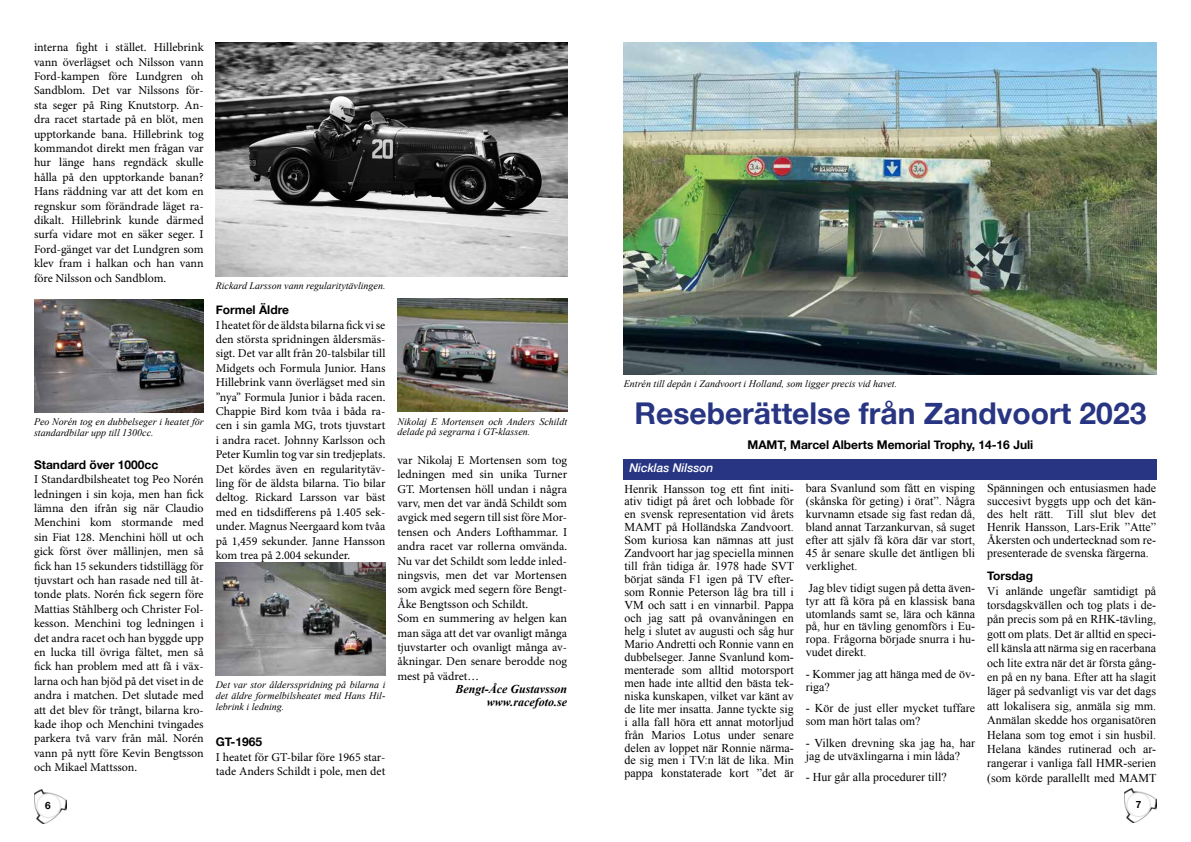
<style>
.page{position:relative;width:1191px;height:842px;background:#fff}
.page>*{position:absolute;margin:0;border:0;box-sizing:border-box;transform-origin:0 0}
.t1{font:700 30px "Helvetica Neue";color:#283583}
.t2{font:12px/14.4px "Minion Pro";color:#000;text-align:justify}
.t3{font:12px/12.9px "Times New Roman";color:#000;text-align:justify}
.t4{font:700 12px "Helvetica Neue";color:#000}
.t5{font:italic 700 12px/12.9px "Times New Roman";color:#000;text-align:right}
.t6{font:italic 500 12px "Helvetica Neue";color:#fff}
.t7{font:italic 10px/10.8px "Times New Roman";color:#000}
.t8{font:700 10px "Helvetica Neue";color:#000}
.s1{font-family:"Minion Pro"}
</style>
<div class="page">
<img style="left:34px;top:789px;width:32px;height:34px">
<img style="left:1124px;top:789px;width:33px;height:34px">
<div style="left:624px;top:459px;width:533px;height:20px;background:#283583"></div>
<img style="left:216px;top:562px;width:169px;height:113px">
<img style="left:216px;top:43px;width:351px;height:234px">
<img style="left:397px;top:299px;width:170px;height:113px">
<img style="left:34px;top:300px;width:170px;height:113px">
<img style="left:624px;top:43px;width:532px;height:332px">
<p class="t2" style="left:34px;top:40px;width:171px">interna fight i stället. Hillebrink vann överlägset och Nilsson vann Ford-kampen före Lundgren oh Sandblom. Det var Nilssons för&shy;sta seger på Ring Knutstorp. An&shy;dra racet startade på en blöt, men upptorkande bana. Hillebrink tog kommandot direkt men frågan var hur länge hans regndäck skulle hålla på den upptorkande banan?<br>Hans räddning var att det kom en regnskur som förändrade läget ra&shy;dikalt. Hillebrink kunde därmed surfa vidare mot en säker seger. I Ford-gänget var det Lundgren som klev fram i halkan och han vann före Nilsson och Sandblom.</p>
<p class="t7" style="left:34px;top:416px;width:171px">Peo Norén tog en dubbelseger i heatet för standardbilar upp till 1300cc.</p>
<p class="t4" style="left:34px;top:455px;width:126px">Standard över 1000cc</p>
<p class="t2" style="left:34px;top:472px;width:171px">I Standardbilsheatet tog Peo Norén ledningen i sin koja, men han fick lämna den ifrån sig när Claudio Menchini kom stormande med sin Fiat 128. Menchini höll ut och gick först över mållinjen, men så fick han 15 sekunders tidstillägg för tjuvstart och han rasade ned till åt&shy;tonde plats. Norén fick segern före Mattias Ståhlberg och Christer Fol&shy;kesson. Menchini tog ledningen i det andra racet och han byggde upp en lucka till övriga fältet, men så fick han problem med att få i väx&shy;larna och han bjöd på det viset in de andra i matchen. Det slutade med att det blev för trångt, bilarna kro&shy;kade ihop och Menchini tvingades parkera två varv från mål. Norén vann på nytt före Kevin Bengtsson och Mikael Mattsson.</p>
<p class="t7" style="left:216px;top:280px;width:171px">Rickard Larsson vann regularitytävlingen.</p>
<p class="t4" style="left:216px;top:300px;width:75px">Formel Äldre</p>
<p class="t2" style="left:216px;top:318px;width:171px">I heatet för de äldsta bilarna fick vi se den största spridningen åldersmäs&shy;sigt. Det var allt från 20-talsbilar till Midgets och Formula Junior. Hans Hillebrink vann överlägset med sin ”nya” Formula Junior i båda racen.<br>Chappie Bird kom tvåa i båda ra&shy;cen i sin gamla MG, trots tjuvstart i andra racet. Johnny Karlsson och Peter Kumlin tog var sin tredjeplats.<br>Det kördes även en regularitytäv&shy;ling för de äldsta bilarna. Tio bilar deltog. Rickard Larsson var bäst med en tidsdifferens på 1.405 sek&shy;under. Magnus Neergaard kom tvåa på 1,459 sekunder. Janne Hansson kom trea på 2.004 sekunder.</p>
<p class="t7" style="left:216px;top:679px;width:171px;text-align:justify">Det var stor åldersspridning på bilarna i det äldre formelbilsheatet med Hans Hil&shy;lebrink i ledning.</p>
<p class="t4" style="left:216px;top:732px;width:48px">GT-1965</p>
<p class="t2" style="left:216px;top:750px;width:171px">I heatet för GT-bilar före 1965 star&shy;tade Anders Schildt i pole, men det</p>
<p class="t7" style="left:397px;top:416px;width:171px">Nikolaj E Mortensen och Anders Schildt delade på segrarna i GT-klassen.</p>
<p class="t2" style="left:397px;top:453px;width:171px;text-align:left">var Nikolaj E Mortensen som tog ledningen med sin unika Turner<br>GT. Mortensen höll undan i några varv, men det var ändå Schildt som avgick med segern till sist före Mor&shy;tensen och Anders Lofthammar. I andra racet var rollerna omvända.<br>Nu var det Schildt som ledde inled&shy;ningsvis, men det var Mortensen som avgick med segern före Bengt-<br>Åke Bengtsson och Schildt.<br>Som en summering av helgen kan man säga att det var ovanligt många tjuvstarter och ovanligt många av&shy;åkningar. Den senare berodde nog mest på vädret…</p>
<p class="t5" style="left:455px;top:682px;width:113px">Bengt-Åce Gustavsson www.racefoto.se</p>
<p class="t7" style="left:624px;top:378px;width:275px">Entrén till depån i Zandvoort i Holland, som ligger precis vid havet.</p>
<h1 class="t1" style="left:634px;top:390px;width:513px">Reseberättelse från Zandvoort 2023</h1>
<p class="t6" style="left:629px;top:457px;width:85px">Nicklas Nilsson</p>
<p class="t4" style="left:747px;top:435px;width:287px">MAMT, Marcel Alberts Memorial Trophy, 14-16 Juli</p>
<p class="t3" style="left:624px;top:482px;width:171px">Henrik Hansson tog ett fint initi&shy;ativ tidigt på året och lobbade för en svensk representation vid årets MAMT på Holländska Zandvoort.<br>Som kuriosa kan nämnas att just Zandvoort har jag speciella minnen till från tidiga år. 1978 hade SVT börjat sända F1 igen på TV efter&shy;som Ronnie Peterson låg bra till i VM och satt i en vinnarbil. Pappa och jag satt på ovanvåningen en helg i slutet av augusti och såg hur Mario Andretti och Ronnie vann en dubbelseger. Janne Svanlund kom&shy;menterade som alltid motorsport men hade inte alltid den bästa tek&shy;niska kunskapen, vilket var känt av de lite mer insatta. Janne tyckte sig i alla fall höra ett annat motorljud från Marios Lotus under senare delen av loppet när Ronnie närma&shy;de sig men i TV:n lät de lika. Min pappa konstaterade kort ”det är</p>
<p class="t3" style="left:805px;top:482px;width:171px">bara Svanlund som fått en visping (skånska för geting) i örat”. Några kurvnamn etsade sig fast redan då, bland annat Tarzankurvan, så suget efter att själv få köra där var stort, 45 år senare skulle det äntligen bli verklighet.</p>
<p class="t3" style="left:805px;top:581px;width:171px">Jag blev tidigt sugen på detta även&shy;tyr att få köra på en klassisk bana utomlands samt se, lära och känna på, hur en tävling genomförs i Eu&shy;ropa. Frågorna började snurra i hu&shy;vudet direkt.</p>
<p class="t3" style="left:805px;top:667px;width:171px">- Kommer jag att hänga med de öv&shy;riga?</p>
<p class="t3" style="left:805px;top:701px;width:171px">- Kör de just eller mycket tuffare som man hört talas om?</p>
<p class="t3" style="left:805px;top:736px;width:171px">- Vilken drevning ska jag ha, har jag de utväxlingarna i min låda?</p>
<p class="t3" style="left:805px;top:770px;width:142px">- Hur går alla procedurer till?</p>
<p class="t3" style="left:987px;top:482px;width:171px">Spänningen och entusiasmen hade succesivt byggts upp och det kän&shy;des helt rätt. Till slut blev det Henrik Hansson, Lars-Erik ”Atte” Åkersten och undertecknad som re&shy;presenterade de svenska färgerna.</p>
<p class="t4" style="left:987px;top:566px;width:47px">Torsdag</p>
<p class="t3" style="left:987px;top:583px;width:171px;line-height:14.4px"><span class="s1">V</span>i anlände ungefär samtidigt på torsdagskvällen och tog plats i de&shy;pån precis som på en RHK-tävling, gott om plats. Det är alltid en speci&shy;ell känsla att närma sig en racerbana och lite extra när det är första gång&shy;en på en ny bana. Efter att ha slagit läger på sedvanligt vis var det dags att lokalisera sig, anmäla sig mm.<br>Anmälan skedde hos organisatören Helana som tog emot i sin husbil.<br>Helana kändes rutinerad och ar&shy;rangerar i vanliga fall HMR-serien (som körde parallellt med MAMT</p>
<p class="t8" style="left:45px;top:797px;width:7px">6</p>
<p class="t8" style="left:1136px;top:797px;width:7px">7</p>
</div>
